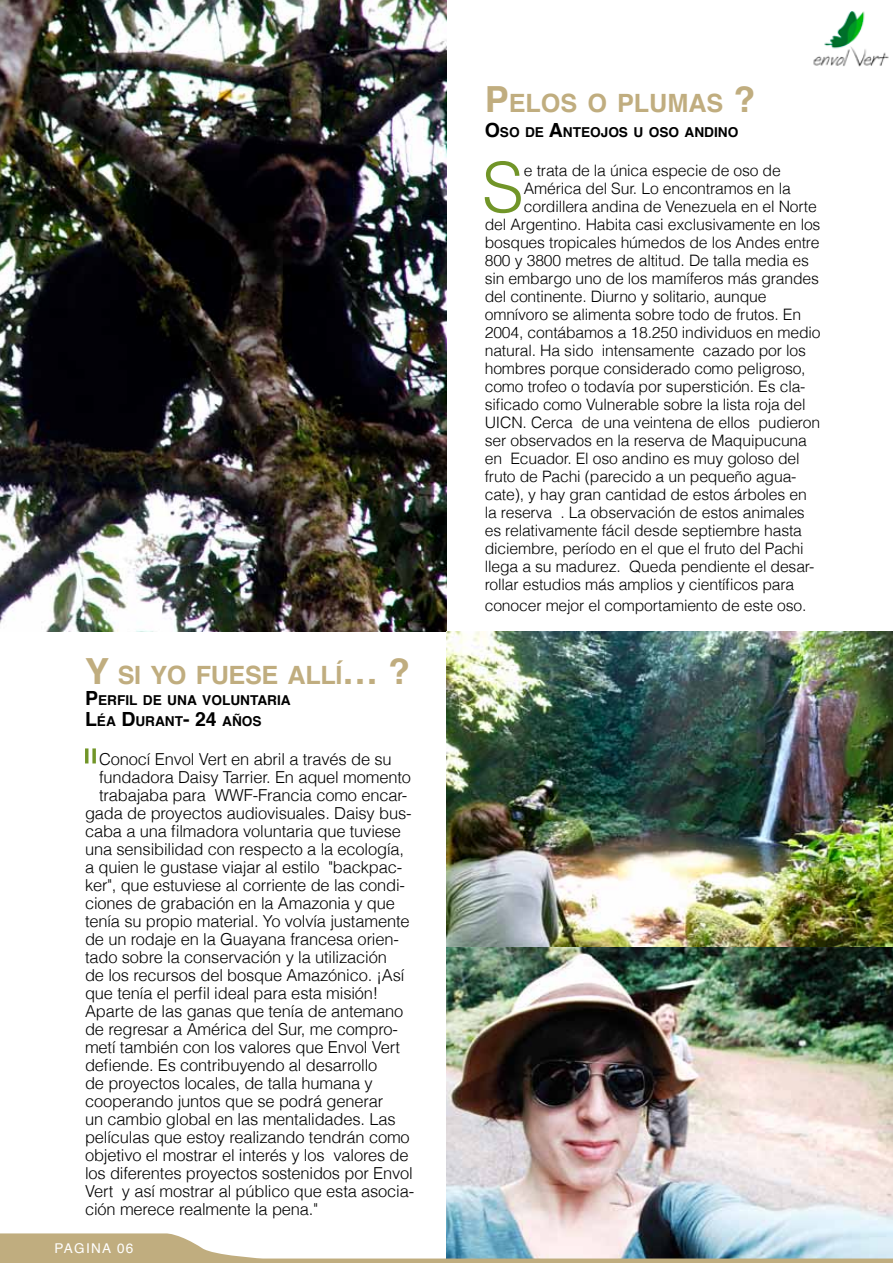
<style>
.page{position:relative;width:893px;height:1263px;background:#fff}
.page>*{position:absolute;margin:0;border:0;box-sizing:border-box;transform-origin:0 0}
.t1{font:300 68.85px "Helvetica";color:#719528}
.t2{font:300 66.45px "Helvetica";color:#719528}
.t3{font:700 25.2px "Helvetica";color:#c0ad7f}
.t4{font:300 16.5px "Helvetica";letter-spacing:-.01em;color:#000}
.t5{font:300 15.75px "Helvetica";letter-spacing:-.01em;color:#000}
.t6{font:700 13.65px/21px "Helvetica";color:#000}
.t7{font:13.5px "Helvetica";letter-spacing:.1em;color:#fff}
.s1{font-size:36px}
.s2{font-size:19.5px}
</style>
<div class="page">
<img style="left:447px;top:947px;width:446px;height:286px">
<img style="left:0;top:0;width:446px;height:631px">
<svg style="left:0;top:1233px;width:893px;height:30px"></svg>
<img style="left:813px;top:11px;width:76px;height:56px">
<img style="left:447px;top:631px;width:446px;height:316px">
<h3 class="t3" style="left:85px;top:655px;width:161px"><span class="s1">Y</span> SI YO FUESE</h3>
<h3 class="t3" style="left:288px;top:655px;width:124px">ALLÍ<span class="s1">… ?</span></h3>
<p class="t6" style="left:85px;top:690px;width:207px"><span class="s2">P</span>ERFIL DE UNA VOLUNTARIA<br><span class="s2">L</span>ÉA <span class="s2">D</span> URANT<span class="s2">- 24</span> AÑOS</p>
<h2 class="t2" style="left:81px;top:731px;width:20px">"</h2>
<p class="t4" style="left:99px;top:749px;width:294px">Conocí Envol Vert en abril a través de su</p>
<p class="t4" style="left:99px;top:767px;width:313px">fundadora Daisy Tarrier. En aquel momento</p>
<p class="t4" style="left:99px;top:785px;width:310px">trabajaba para WWF-Francia como encar-</p>
<p class="t4" style="left:85px;top:803px;width:328px">gada de proyectos audiovisuales. Daisy bus-</p>
<p class="t4" style="left:85px;top:821px;width:318px">caba a una filmadora voluntaria que tuviese</p>
<p class="t4" style="left:85px;top:839px;width:321px">una sensibilidad con respecto a la ecología,</p>
<p class="t4" style="left:85px;top:857px;width:319px">a quien le gustase viajar al estilo "backpac-</p>
<p class="t4" style="left:85px;top:875px;width:321px">ker", que estuviese al corriente de las condi-</p>
<p class="t4" style="left:85px;top:893px;width:311px">ciones de grabación en la Amazonia y que</p>
<p class="t4" style="left:85px;top:911px;width:326px">tenía su propio material. Yo volvía justamente</p>
<p class="t4" style="left:85px;top:929px;width:315px">de un rodaje en la Guayana francesa orien-</p>
<p class="t4" style="left:85px;top:947px;width:303px">tado sobre la conservación y la utilización</p>
<p class="t4" style="left:85px;top:965px;width:321px">de los recursos del bosque Amazónico. ¡Así</p>
<p class="t4" style="left:85px;top:983px;width:295px">que tenía el perfil ideal para esta misión!</p>
<p class="t4" style="left:85px;top:1001px;width:320px">Aparte de las ganas que tenía de antemano</p>
<p class="t4" style="left:85px;top:1019px;width:314px">de regresar a América del Sur, me compro-</p>
<p class="t4" style="left:85px;top:1037px;width:316px">metí también con los valores que Envol Vert</p>
<p class="t4" style="left:85px;top:1055px;width:294px">defiende. Es contribuyendo al desarrollo</p>
<p class="t4" style="left:85px;top:1073px;width:289px">de proyectos locales, de talla humana y</p>
<p class="t4" style="left:85px;top:1091px;width:300px">cooperando juntos que se podrá generar</p>
<p class="t4" style="left:85px;top:1109px;width:312px">un cambio global en las mentalidades. Las</p>
<p class="t4" style="left:85px;top:1127px;width:326px">películas que estoy realizando tendrán como</p>
<p class="t4" style="left:85px;top:1145px;width:325px">objetivo el mostrar el interés y los valores de</p>
<p class="t4" style="left:85px;top:1163px;width:329px">los diferentes proyectos sostenidos por Envol</p>
<p class="t4" style="left:85px;top:1181px;width:331px">Vert y así mostrar al público que esta asocia-</p>
<p class="t4" style="left:85px;top:1199px;width:234px">ción merece realmente la pena."</p>
<p class="t7" style="left:55px;top:1238px;width:80px">PAGINA 06</p>
<h3 class="t3" style="left:485px;top:83px;width:272px"><span class="s1">P</span>ELOS O PLUMAS <span class="s1">?</span></h3>
<p class="t6" style="left:485px;top:122px;width:255px"><span class="s2">O</span>SO DE <span class="s2">A</span>NTEOJOS U OSO ANDINO</p>
<h1 class="t1" style="left:482px;top:144px;width:44px">S</h1>
<p class="t5" style="left:524px;top:160px;width:258px">e trata de la única especie de oso de</p>
<p class="t5" style="left:524px;top:178px;width:268px">América del Sur. Lo encontramos en la</p>
<p class="t5" style="left:524px;top:196px;width:294px">cordillera andina de Venezuela en el Norte</p>
<p class="t5" style="left:485px;top:214px;width:337px">del Argentino. Habita casi exclusivamente en los</p>
<p class="t5" style="left:485px;top:232px;width:336px">bosques tropicales húmedos de los Andes entre</p>
<p class="t5" style="left:485px;top:250px;width:326px">800 y 3800 metres de altitud. De talla media es</p>
<p class="t5" style="left:485px;top:268px;width:336px">sin embargo uno de los mamíferos más grandes</p>
<p class="t5" style="left:485px;top:286px;width:283px">del continente. Diurno y solitario, aunque</p>
<p class="t5" style="left:485px;top:304px;width:318px">omnívoro se alimenta sobre todo de frutos. En</p>
<p class="t5" style="left:485px;top:322px;width:337px">2004, contábamos a 18.250 individuos en medio</p>
<p class="t5" style="left:485px;top:340px;width:323px">natural. Ha sido intensamente cazado por los</p>
<p class="t5" style="left:485px;top:358px;width:322px">hombres porque considerado como peligroso,</p>
<p class="t5" style="left:485px;top:376px;width:322px">como trofeo o todavía por superstición. Es cla-</p>
<p class="t5" style="left:485px;top:394px;width:322px">sificado como Vulnerable sobre la lista roja del</p>
<p class="t5" style="left:485px;top:412px;width:337px">UICN. Cerca de una veintena de ellos pudieron</p>
<p class="t5" style="left:485px;top:430px;width:324px">ser observados en la reserva de Maquipucuna</p>
<p class="t5" style="left:485px;top:448px;width:316px">en Ecuador. El oso andino es muy goloso del</p>
<p class="t5" style="left:485px;top:466px;width:313px">fruto de Pachi (parecido a un pequeño agua-</p>
<p class="t5" style="left:485px;top:484px;width:324px">cate), y hay gran cantidad de estos árboles en</p>
<p class="t5" style="left:485px;top:502px;width:322px">la reserva . La observación de estos animales</p>
<p class="t5" style="left:485px;top:520px;width:319px">es relativamente fácil desde septiembre hasta</p>
<p class="t5" style="left:485px;top:538px;width:320px">diciembre, período en el que el fruto del Pachi</p>
<p class="t5" style="left:485px;top:556px;width:331px">llega a su madurez. Queda pendiente el desar-</p>
<p class="t5" style="left:485px;top:575px;width:311px">rollar estudios más amplios y científicos para</p>
<p class="t5" style="left:485px;top:595px;width:323px">conocer mejor el comportamiento de este oso.</p>
</div>
